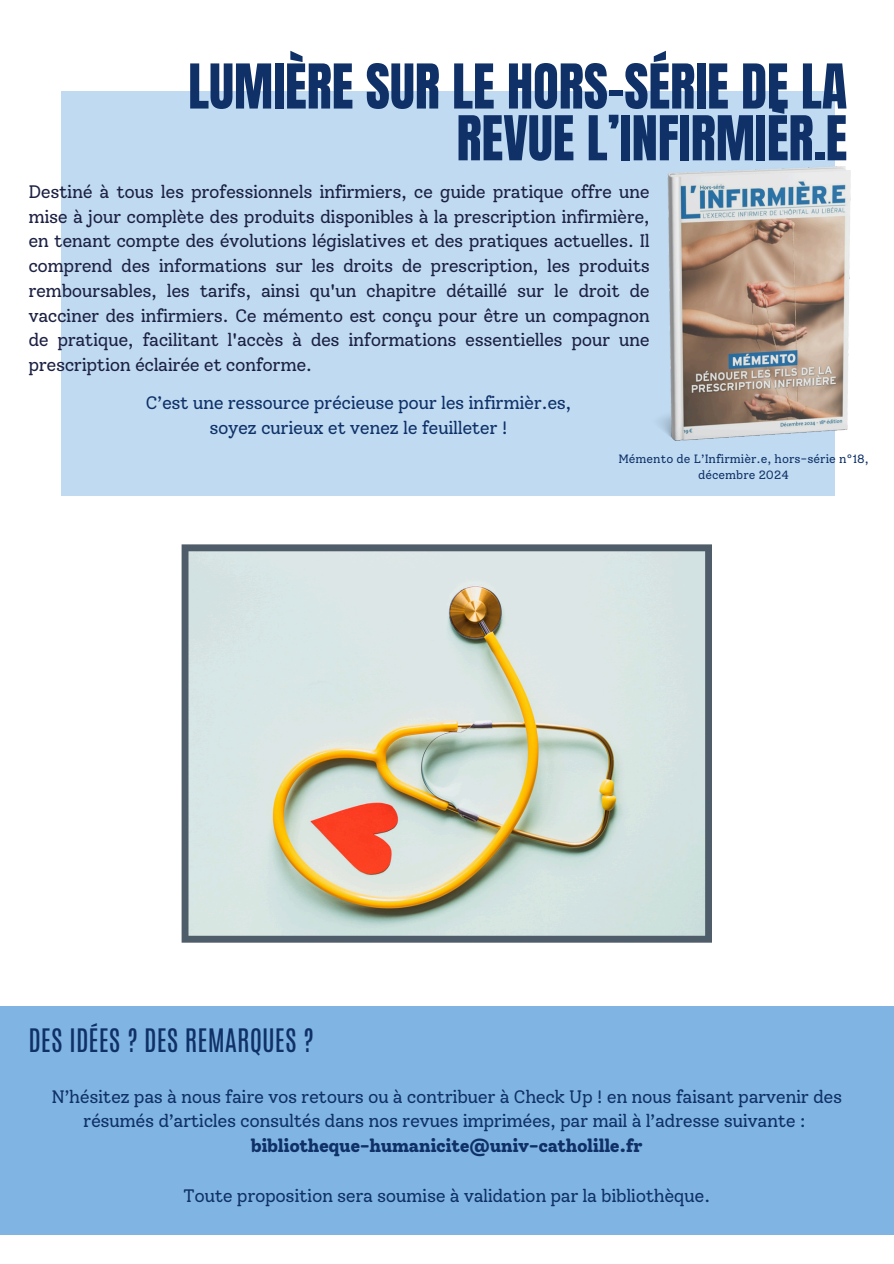
<style>
.page{position:relative;width:894px;height:1264px;background:#fff}
.page>*{position:absolute;margin:0;border:0;box-sizing:border-box;transform-origin:0 0}
.t1{font:52.5px/51.8px "Anton";color:#0f3168;text-align:right}
.t2{font:27px "Antonio";color:#0f3168}
.t3{font:18px/24.8px "Solway";letter-spacing:-.025em;color:#1c2143;text-align:justify}
.t4{font:18px/24.8px "Solway";letter-spacing:-.025em;color:#0f3168;text-align:center}
.t5{font:12px/16px "Solway";color:#0f3168;text-align:center}
.s1{font-weight:800}
</style>
<div class="page">
<div style="left:61px;top:91px;width:773px;height:405px;background:#bfdaf1"></div>
<img style="left:659px;top:167px;width:191px;height:273px">
<div style="left:0;top:1006px;width:893px;height:227px;background:#80b5e3"></div>
<svg style="left:181px;top:544px;width:530px;height:398px;background:#cbd1c6"></svg>
<h3 class="t1" style="left:188px;top:61px;width:660px">LUMIÈRE SUR LE HORS-SÉRIE DE LA<br>REVUE L’INFIRMIÈR.E</h3>
<p class="t3" style="left:28px;top:179px;width:623px">Destiné à tous les professionnels infirmiers, ce guide pratique offre une mise à jour complète des produits disponibles à la prescription infirmière, en tenant compte des évolutions législatives et des pratiques actuelles. Il comprend des informations sur les droits de prescription, les produits remboursables, les tarifs, ainsi qu'un chapitre détaillé sur le droit de vacciner des infirmiers. Ce mémento est conçu pour être un compagnon de pratique, facilitant l'accès à des informations essentielles pour une prescription éclairée et conforme.</p>
<p class="t4" style="left:145px;top:390px;width:427px">C’est une ressource précieuse pour les infirmièr.es, soyez curieux et venez le feuilleter !</p>
<h3 class="t5" style="left:618px;top:451px;width:252px">Mémento de L’Infirmièr.e, hors-série n°18, décembre 2024</h3>
<p class="t2" style="left:28px;top:1021px;width:287px">DES IDÉES ? DES REMARQUES ?</p>
<h2 class="t4" style="left:51px;top:1083px;width:792px">N’hésitez pas à nous faire vos retours ou à contribuer à Check Up ! en nous faisant parvenir des résumés d’articles consultés dans nos revues imprimées, par mail à l’adresse suivante : <span class="s1">bibliotheque-humanicite@univ-catholille.fr</span></h2>
<h3 class="t4" style="left:183px;top:1182px;width:528px">Toute proposition sera soumise à validation par la bibliothèque.</h3>
</div>
